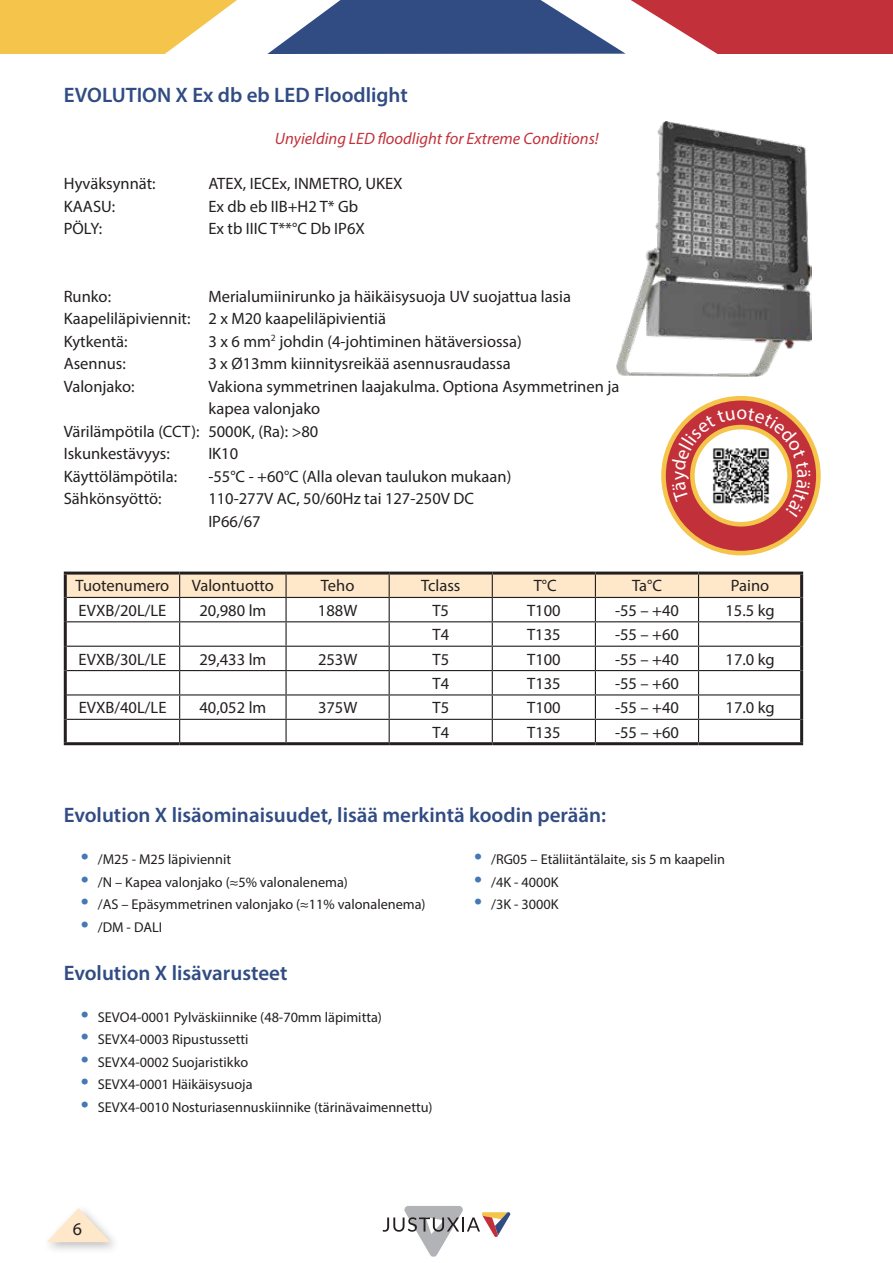
<style>
.page{position:relative;width:893px;height:1263px;background:#fff}
.page>*{position:absolute;margin:0;border:0;box-sizing:border-box;transform-origin:0 0}
.t1{font:600 21px "Myriad Pro";color:#314c83}
.t2{font:18px "Myriad Pro";color:#231f20}
.t3{font:16.5px/22.5px "Myriad Pro";color:#231f20}
.t4{font:italic 16.5px "Myriad Pro";color:#c2313a}
.t5{font:14.25px "Myriad Pro";color:#231f20}
.s1{font-size:28.5px;color:#4579b3}
</style>
<div class="page">
<svg style="left:0;top:0;width:237px;height:54px;background:#f6cc65"></svg>
<svg style="left:383px;top:1206px;width:127px;height:50px"></svg>
<svg style="left:267px;top:0;width:626px;height:54px"></svg>
<div style="left:42px;top:1203px;width:79px;height:51px;background:#231f20;opacity:.3"></div>
<svg style="left:47px;top:1208px;width:64px;height:34px"></svg>
<hr style="left:64px;top:572px;width:116px;height:3px;background:#231f20">
<hr style="left:64px;top:575px;width:3px;height:22px;background:#231f20">
<hr style="left:180px;top:572px;width:106px;height:3px;background:#231f20">
<hr style="left:286px;top:572px;width:103px;height:3px;background:#231f20">
<hr style="left:389px;top:572px;width:103px;height:3px;background:#231f20">
<hr style="left:492px;top:572px;width:103px;height:3px;background:#231f20">
<hr style="left:595px;top:572px;width:103px;height:3px;background:#231f20">
<hr style="left:698px;top:572px;width:105px;height:3px;background:#231f20">
<hr style="left:800px;top:575px;width:3px;height:22px;background:#231f20">
<hr style="left:64px;top:597px;width:3px;height:25px;background:#231f20">
<hr style="left:800px;top:597px;width:3px;height:25px;background:#231f20">
<hr style="left:64px;top:622px;width:3px;height:24px;background:#231f20">
<hr style="left:800px;top:622px;width:3px;height:24px;background:#231f20">
<hr style="left:64px;top:646px;width:3px;height:25px;background:#231f20">
<hr style="left:800px;top:646px;width:3px;height:25px;background:#231f20">
<hr style="left:64px;top:671px;width:3px;height:24px;background:#231f20">
<hr style="left:800px;top:671px;width:3px;height:24px;background:#231f20">
<hr style="left:64px;top:695px;width:3px;height:24px;background:#231f20">
<hr style="left:800px;top:695px;width:3px;height:24px;background:#231f20">
<hr style="left:64px;top:719px;width:3px;height:23px;background:#231f20">
<hr style="left:800px;top:719px;width:3px;height:23px;background:#231f20">
<hr style="left:64px;top:742px;width:116px;height:3px;background:#231f20">
<hr style="left:180px;top:742px;width:106px;height:3px;background:#231f20">
<hr style="left:286px;top:742px;width:103px;height:3px;background:#231f20">
<hr style="left:389px;top:742px;width:103px;height:3px;background:#231f20">
<hr style="left:492px;top:742px;width:103px;height:3px;background:#231f20">
<hr style="left:595px;top:742px;width:103px;height:3px;background:#231f20">
<hr style="left:698px;top:742px;width:105px;height:3px;background:#231f20">
<svg style="left:65px;top:573px;width:737px;height:169px"></svg>
<img style="left:617px;top:122px;width:195px;height:255px">
<svg style="left:663px;top:398px;width:155px;height:155px;background:#cc5143"></svg>
<div style="left:661px;top:396px;width:160px;height:159px;border:5px solid #f5c44b;border-radius:50%"></div>
<svg style="left:671px;top:408px;width:139px;height:109px"></svg>
<p class="t1" style="left:64px;top:82px;width:346px">EVOLUTION X Ex db eb LED Floodlight</p>
<p class="t4" style="left:275px;top:128px;width:325px">Unyielding LED floodlight for Extreme Conditions!</p>
<p class="t3" style="left:64px;top:172px;width:93px">Hyväksynnät:</p>
<p class="t3" style="left:208px;top:172px;width:196px">ATEX, IECEx, INMETRO, UKEX</p>
<p class="t3" style="left:64px;top:194px;width:53px">KAASU:</p>
<p class="t3" style="left:208px;top:194px;width:151px">Ex db eb IIB+H2 T* Gb</p>
<p class="t3" style="left:64px;top:217px;width:40px">PÖLY:</p>
<p class="t3" style="left:208px;top:217px;width:158px">Ex tb IIIC T**°C Db IP6X</p>
<p class="t3" style="left:64px;top:284px;width:49px">Runko:</p>
<p class="t3" style="left:64px;top:284px;width:509px;text-indent:145px">Merialumiinirunko ja häikäisysuoja UV suojattua lasia<br>Kaapeliläpiviennit: 2 x M20 kaapeliläpivientiä<br>Kytkentä:</p>
<p class="t3" style="left:208px;top:329px;width:315px">3 x 6 mm<sup>2</sup> johdin (4-johtiminen hätäversiossa)</p>
<p class="t3" style="left:64px;top:352px;width:64px">Asennus:</p>
<p class="t3" style="left:208px;top:352px;width:304px">3 x Ø13mm kiinnitysreikää asennusraudassa</p>
<p class="t3" style="left:64px;top:374px;width:72px">Valonjako:</p>
<p class="t3" style="left:208px;top:374px;width:412px">Vakiona symmetrinen laajakulma. Optiona Asymmetrinen ja</p>
<p class="t3" style="left:208px;top:397px;width:113px">kapea valonjako</p>
<p class="t3" style="left:64px;top:419px;width:256px">Värilämpötila (CCT): 5000K, (Ra): &gt;80</p>
<p class="t3" style="left:64px;top:442px;width:108px">Iskunkestävyys:</p>
<p class="t3" style="left:208px;top:442px;width:31px">IK10</p>
<p class="t3" style="left:64px;top:464px;width:115px">Käyttölämpötila:</p>
<p class="t3" style="left:208px;top:464px;width:305px">-55°C - +60°C (Alla olevan taulukon mukaan)</p>
<p class="t3" style="left:64px;top:487px;width:99px">Sähkönsyöttö:</p>
<p class="t3" style="left:208px;top:487px;width:267px">110-277V AC, 50/60Hz tai 127-250V DC<br>IP66/67</p>
<p class="t3" style="left:76px;top:574px;width:95px">Tuotenumero</p>
<p class="t3" style="left:192px;top:574px;width:84px">Valontuotto</p>
<p class="t3" style="left:321px;top:574px;width:35px">Teho</p>
<p class="t3" style="left:421px;top:574px;width:41px">Tclass</p>
<p class="t3" style="left:534px;top:574px;width:25px">T°C</p>
<p class="t3" style="left:632px;top:574px;width:31px">Ta°C</p>
<p class="t3" style="left:731px;top:574px;width:40px">Paino</p>
<p class="t3" style="left:79px;top:599px;width:89px">EVXB/20L/LE</p>
<p class="t3" style="left:199px;top:599px;width:68px">20,980 lm</p>
<p class="t3" style="left:318px;top:599px;width:41px">188W</p>
<p class="t3" style="left:432px;top:599px;width:18px">T5</p>
<p class="t3" style="left:527px;top:599px;width:35px">T100</p>
<p class="t3" style="left:615px;top:599px;width:66px">-55 – +40</p>
<p class="t3" style="left:725px;top:599px;width:51px">15.5 kg</p>
<p class="t3" style="left:432px;top:623px;width:18px">T4</p>
<p class="t3" style="left:527px;top:623px;width:35px">T135</p>
<p class="t3" style="left:615px;top:623px;width:66px">-55 – +60</p>
<p class="t3" style="left:79px;top:647px;width:89px">EVXB/30L/LE</p>
<p class="t3" style="left:199px;top:647px;width:68px">29,433 lm</p>
<p class="t3" style="left:318px;top:647px;width:41px">253W</p>
<p class="t3" style="left:432px;top:647px;width:18px">T5</p>
<p class="t3" style="left:527px;top:647px;width:35px">T100</p>
<p class="t3" style="left:615px;top:647px;width:66px">-55 – +40</p>
<p class="t3" style="left:725px;top:647px;width:51px">17.0 kg</p>
<p class="t3" style="left:432px;top:672px;width:18px">T4</p>
<p class="t3" style="left:527px;top:672px;width:35px">T135</p>
<p class="t3" style="left:615px;top:672px;width:66px">-55 – +60</p>
<p class="t3" style="left:79px;top:696px;width:89px">EVXB/40L/LE</p>
<p class="t3" style="left:199px;top:696px;width:68px">40,052 lm</p>
<p class="t3" style="left:318px;top:696px;width:41px">375W</p>
<p class="t3" style="left:432px;top:696px;width:18px">T5</p>
<p class="t3" style="left:527px;top:696px;width:35px">T100</p>
<p class="t3" style="left:615px;top:696px;width:66px">-55 – +40</p>
<p class="t3" style="left:726px;top:696px;width:51px">17.0 kg</p>
<p class="t3" style="left:432px;top:721px;width:18px">T4</p>
<p class="t3" style="left:527px;top:721px;width:35px">T135</p>
<p class="t3" style="left:615px;top:721px;width:66px">-55 – +60</p>
<p class="t1" style="left:64px;top:802px;width:544px">Evolution X lisäominaisuudet, lisää merkintä koodin perään:</p>
<p class="t5" style="left:81px;top:850px;width:152px"><span class="s1">•</span> /M25 - M25 läpiviennit</p>
<p class="t5" style="left:81px;top:873px;width:269px"><span class="s1">•</span> /N – Kapea valonjako (≈5% valonalenema)</p>
<p class="t5" style="left:81px;top:895px;width:346px"><span class="s1">•</span> /AS – Epäsymmetrinen valonjako (≈11% valonalenema)</p>
<p class="t5" style="left:81px;top:918px;width:83px"><span class="s1">•</span> /DM - DALI</p>
<p class="t5" style="left:474px;top:850px;width:252px"><span class="s1">•</span> /RG05 – Etäliitäntälaite, sis 5 m kaapelin</p>
<p class="t5" style="left:474px;top:873px;width:86px"><span class="s1">•</span> /4K - 4000K</p>
<p class="t5" style="left:474px;top:895px;width:86px"><span class="s1">•</span> /3K - 3000K</p>
<p class="t1" style="left:64px;top:959px;width:225px">Evolution X lisävarusteet</p>
<p class="t5" style="left:81px;top:1008px;width:303px"><span class="s1">•</span> SEVO4-0001 Pylväskiinnike (48-70mm läpimitta)</p>
<p class="t5" style="left:81px;top:1030px;width:169px"><span class="s1">•</span> SEVX4-0003 Ripustussetti</p>
<p class="t5" style="left:81px;top:1053px;width:169px"><span class="s1">•</span> SEVX4-0002 Suojaristikko</p>
<p class="t5" style="left:81px;top:1075px;width:173px"><span class="s1">•</span> SEVX4-0001 Häikäisysuoja</p>
<p class="t5" style="left:81px;top:1098px;width:353px"><span class="s1">•</span> SEVX4-0010 Nosturiasennuskiinnike (tärinävaimennettu)</p>
<p class="t2" style="left:73px;top:1218px;width:11px">6</p>
</div>
